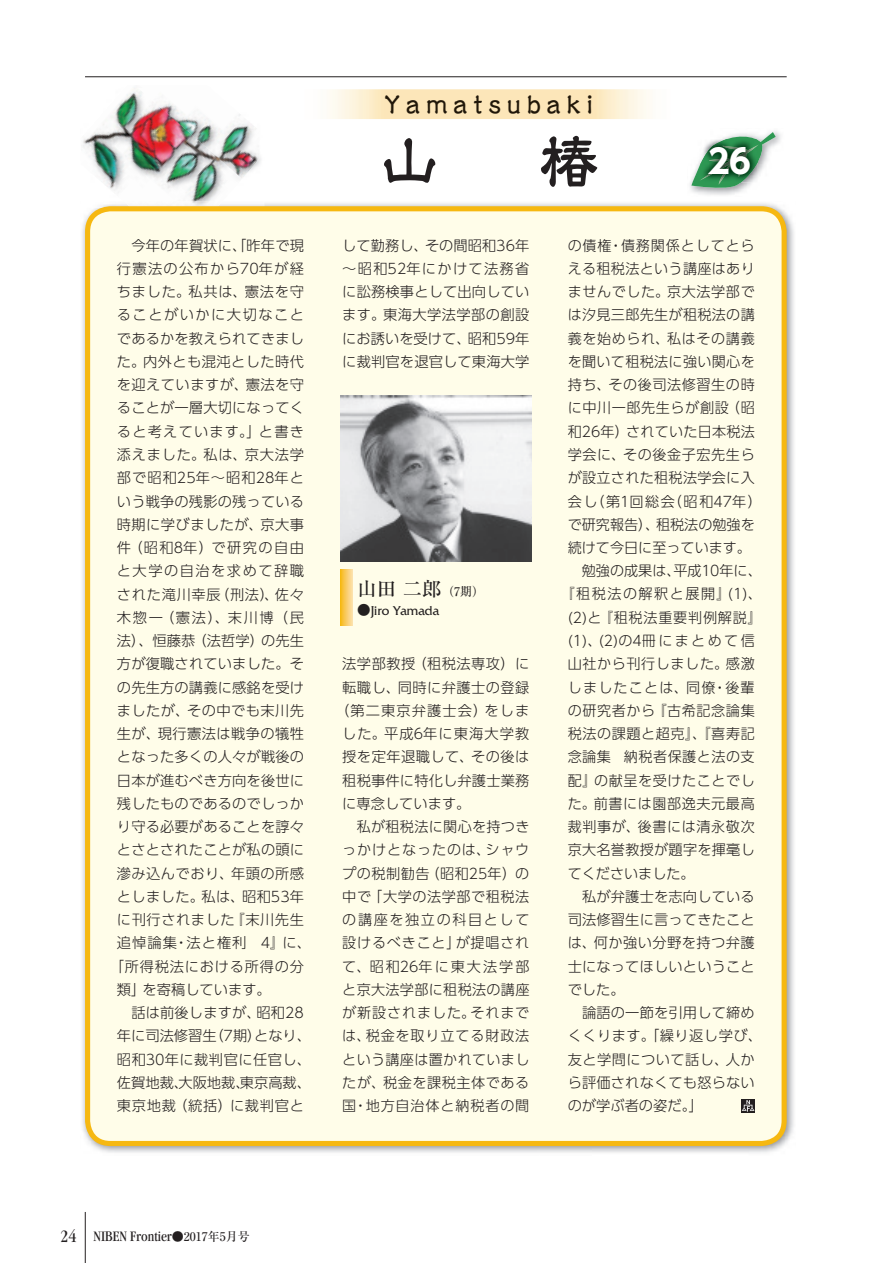
<style>
.page{position:relative;width:893px;height:1263px;background:#fff}
.page>*{position:absolute;margin:0;border:0;box-sizing:border-box;transform-origin:0 0}
.t1{font:60px "Reisho 101 Std Medium 90 pv RKSJ H";color:#231f20}
.t2{font:33px "UD Shin Go Pro Bold 90 pv RKSJ H";color:#fff}
.t3{font:24px "Reisho 101 Std Medium 90 pv RKSJ H";letter-spacing:.2em;color:#201709}
.t4{font:19.5px "Ryumin Pro Medium 90 pv RKSJ H";color:#231f20}
.t5{font:condensed 15px "Garamond";color:#231f20}
.t6{font:14.25px/23.2px "UD Shin Go Pro Light 90 pv RKSJ H";letter-spacing:.03em;color:#231f20;text-align:justify}
.t7{font:14.25px "UD Shin Go Pro Light 90 pv RKSJ H";letter-spacing:.01em;color:#231f20}
.t8{font:14.25px "UD Shin Go Pro Light 90 pv RKSJ H";color:#231f20}
.t9{font:14.25px "UD Shin Go Pro Light 90 pv RKSJ H";letter-spacing:.06em;color:#231f20}
.t10{font:14.25px "UD Shin Go Pro Light 90 pv RKSJ H";letter-spacing:.055em;color:#231f20}
.t11{font:14.25px "UD Shin Go Pro Light 90 pv RKSJ H";letter-spacing:.05em;color:#231f20}
.t12{font:14.25px "UD Shin Go Pro Light 90 pv RKSJ H";letter-spacing:.105em;color:#231f20}
.t13{font:14.25px "UD Shin Go Pro Light 90 pv RKSJ H";letter-spacing:.075em;color:#231f20}
.t14{font:14.25px "UD Shin Go Pro Light 90 pv RKSJ H";letter-spacing:.085em;color:#231f20}
.t15{font:14.25px "UD Shin Go Pro Light 90 pv RKSJ H";letter-spacing:.165em;color:#231f20}
.t16{font:14.25px "UD Shin Go Pro Light 90 pv RKSJ H";letter-spacing:.005em;color:#231f20}
.t17{font:14.25px "UD Shin Go Pro Light 90 pv RKSJ H";letter-spacing:.07em;color:#231f20}
.t18{font:14.25px "UD Shin Go Pro Light 90 pv RKSJ H";letter-spacing:.145em;color:#231f20}
.t19{font:14.25px "UD Shin Go Pro Light 90 pv RKSJ H";letter-spacing:.09em;color:#231f20}
.t20{font:14.25px "UD Shin Go Pro Light 90 pv RKSJ H";letter-spacing:.095em;color:#231f20}
.t21{font:14.25px "UD Shin Go Pro Light 90 pv RKSJ H";letter-spacing:.115em;color:#231f20}
.t22{font:13.5px "Friz Quadrata";color:#231f20}
.s1{font-size:12px}
.s2{font-family:"Futo Go B101 Pro Bold 90 pv RKSJ H"}
.s3{font-size:18px}
.s4{font-family:"Ryumin Pro Medium 90 pv RKSJ H";font-stretch:normal;font-size:12px}
</style>
<div class="page">
<hr style="left:85px;top:1212px;width:1px;height:51px;background:#231f20">
<img style="left:83px;top:88px;width:140px;height:113px">
<img style="left:138px;top:88px;width:121px;height:91px">
<img style="left:82px;top:203px;width:712px;height:950px">
<img style="left:124px;top:201px;width:99px;height:5px">
<div style="left:88px;top:209px;width:696px;height:934px;background:#fffde9;border-radius:23px"></div>
<div style="left:85px;top:206px;width:702px;height:940px;border:5px solid #f6b811;border-radius:23px"></div>
<div style="left:741px;top:1099px;width:14px;height:14px;background:#231f20"></div>
<svg style="left:742px;top:1100px;width:12px;height:12px"></svg>
<img style="left:690px;top:131px;width:91px;height:64px">
<svg style="left:691px;top:132px;width:85px;height:57px"></svg>
<img style="left:701px;top:139px;width:57px;height:6px">
<img style="left:701px;top:145px;width:57px;height:37px">
<div style="left:385px;top:96px;width:207px;height:18px;background:#fce6b9"></div>
<img style="left:340px;top:395px;width:191px;height:166px">
<svg style="left:340px;top:570px;width:13px;height:55px"></svg>
<hr style="left:85px;top:77px;width:702px;height:1px;background:#231f20">
<p class="t7" style="left:117px;top:240px;width:189px">　今年の年賀状に、「昨年で現</p>
<p class="t19" style="left:117px;top:263px;width:189px">行憲法の公布から70年が経</p>
<p class="t10" style="left:117px;top:286px;width:189px">ちました。私共は、憲法を守</p>
<p class="t12" style="left:117px;top:310px;width:189px">ることがいかに大切なこと</p>
<p class="t7" style="left:117px;top:333px;width:189px">であるかを教えられてきまし</p>
<p class="t6" style="left:117px;top:352px;width:189px">た。内外とも混沌とした時代</p>
<p class="t6" style="left:117px;top:375px;width:189px">を迎えていますが、憲法を守</p>
<p class="t7" style="left:117px;top:403px;width:189px">ることが一層大切になってく</p>
<p class="t14" style="left:117px;top:426px;width:189px">ると考えています。」と書き</p>
<p class="t10" style="left:117px;top:449px;width:189px">添えました。私は、京大法学</p>
<p class="t8" style="left:117px;top:472px;width:189px">部で昭和25年～昭和28年と</p>
<p class="t7" style="left:117px;top:496px;width:189px">いう戦争の残影の残っている</p>
<p class="t6" style="left:117px;top:515px;width:189px">時期に学びましたが、京大事</p>
<p class="t20" style="left:117px;top:542px;width:189px">件（昭和8年）で研究の自由</p>
<p class="t12" style="left:117px;top:566px;width:189px">と大学の自治を求めて辞職</p>
<p class="t11" style="left:117px;top:589px;width:189px">された滝川幸辰（刑法）、佐々</p>
<p class="t6" style="left:117px;top:608px;width:189px">木惣一（憲法）、末川博（民</p>
<p class="t16" style="left:117px;top:635px;width:189px">法）、恒藤恭（法哲学）の先生</p>
<p class="t7" style="left:117px;top:659px;width:189px">方が復職されていました。そ</p>
<p class="t7" style="left:117px;top:682px;width:189px">の先生方の講義に感銘を受け</p>
<p class="t6" style="left:117px;top:701px;width:189px">ましたが、その中でも末川先</p>
<p class="t6" style="left:117px;top:724px;width:189px">生が、現行憲法は戦争の犠牲</p>
<p class="t7" style="left:117px;top:752px;width:189px">となった多くの人々が戦後の</p>
<p class="t7" style="left:117px;top:775px;width:189px">日本が進むべき方向を後世に</p>
<p class="t7" style="left:117px;top:798px;width:189px">残したものであるのでしっか</p>
<p class="t7" style="left:117px;top:821px;width:189px">り守る必要があることを諄々</p>
<p class="t7" style="left:117px;top:845px;width:189px">とさとされたことが私の頭に</p>
<p class="t6" style="left:117px;top:864px;width:189px">滲み込んでおり、年頭の所感</p>
<p class="t6" style="left:117px;top:887px;width:189px">としました。私は、昭和53年</p>
<p class="t6" style="left:117px;top:910px;width:189px">に刊行されました『末川先生</p>
<p class="t17" style="left:117px;top:938px;width:196px">追悼論集・法と権利　4』に、</p>
<p class="t11" style="left:110px;top:961px;width:196px">「所得税法における所得の分</p>
<p class="t8" style="left:117px;top:984px;width:155px">類」を寄稿しています。</p>
<p class="t7" style="left:117px;top:1007px;width:189px">　話は前後しますが、昭和28</p>
<p class="t8" style="left:117px;top:1031px;width:196px">年に司法修習生（7期）となり、</p>
<p class="t6" style="left:117px;top:1050px;width:196px">昭和30年に裁判官に任官し、</p>
<p class="t8" style="left:117px;top:1077px;width:196px">佐賀地裁、大阪地裁、東京高裁、</p>
<p class="t11" style="left:117px;top:1100px;width:189px">東京地裁（統括）に裁判官と</p>
<h3 class="t3" style="left:384px;top:95px;width:211px">Yamatsubaki</h3>
<h1 class="t1" style="left:379px;top:139px;width:221px">山　 椿</h1>
<h2 class="t2" style="left:708px;top:149px;width:45px">26</h2>
<p class="t6" style="left:342px;top:236px;width:189px">して勤務し、その間昭和36年～昭和52年にかけて法務省に訟務検事として出向しています。東海大学法学部の創設にお誘いを受けて、昭和59年に裁判官を退官して東海大学</p>
<h3 class="t4" style="left:357px;top:581px;width:128px">山田 二郎 <span class="s1">（7期）</span></h3>
<p class="t22" style="left:357px;top:603px;width:84px"><span class="s2">●</span>Jiro Yamada</p>
<p class="t6" style="left:342px;top:654px;width:189px">法学部教授（租税法専攻）に</p>
<p class="t6" style="left:342px;top:677px;width:189px">転職し、同時に弁護士の登録</p>
<p class="t13" style="left:335px;top:705px;width:196px">（第二東京弁護士会）をしま</p>
<p class="t13" style="left:342px;top:728px;width:189px">した。平成6年に東海大学教</p>
<p class="t6" style="left:342px;top:747px;width:189px">授を定年退職して、その後は</p>
<p class="t7" style="left:342px;top:775px;width:189px">租税事件に特化し弁護士業務</p>
<p class="t8" style="left:342px;top:798px;width:130px">に専念しています。</p>
<p class="t6" style="left:342px;top:817px;width:189px">　私が租税法に関心を持つき</p>
<p class="t9" style="left:342px;top:844px;width:189px">っかけとなったのは、シャウ</p>
<p class="t6" style="left:342px;top:863px;width:189px">プの税制勧告（昭和25年）の</p>
<p class="t6" style="left:342px;top:887px;width:189px">中で「大学の法学部で租税法</p>
<p class="t21" style="left:342px;top:914px;width:189px">の講座を独立の科目として</p>
<p class="t10" style="left:342px;top:937px;width:189px">設けるべきこと」が提唱され</p>
<p class="t18" style="left:342px;top:961px;width:189px">て、昭和26年に東大法学部</p>
<p class="t6" style="left:342px;top:980px;width:189px">と京大法学部に租税法の講座</p>
<p class="t9" style="left:342px;top:1007px;width:189px">が新設されました。それまで</p>
<p class="t9" style="left:342px;top:1030px;width:189px">は、税金を取り立てる財政法</p>
<p class="t6" style="left:342px;top:1049px;width:189px">という講座は置かれていまし</p>
<p class="t6" style="left:342px;top:1073px;width:189px">たが、税金を課税主体である</p>
<p class="t9" style="left:342px;top:1100px;width:189px">国・地方自治体と納税者の間</p>
<p class="t9" style="left:568px;top:240px;width:189px">の債権・債務関係としてとら</p>
<p class="t6" style="left:568px;top:259px;width:189px">える租税法という講座はあり</p>
<p class="t6" style="left:568px;top:282px;width:189px">ませんでした。京大法学部で</p>
<p class="t6" style="left:568px;top:305px;width:189px">は汐見三郎先生が租税法の講</p>
<p class="t6" style="left:568px;top:329px;width:189px">義を始められ、私はその講義</p>
<p class="t6" style="left:568px;top:352px;width:189px">を聞いて租税法に強い関心を</p>
<p class="t6" style="left:568px;top:375px;width:189px">持ち、その後司法修習生の時</p>
<p class="t6" style="left:568px;top:398px;width:189px">に中川一郎先生らが創設（昭</p>
<p class="t6" style="left:568px;top:422px;width:189px">和26年）されていた日本税法</p>
<p class="t6" style="left:568px;top:445px;width:189px">学会に、その後金子宏先生ら</p>
<p class="t6" style="left:568px;top:468px;width:189px">が設立された租税法学会に入</p>
<p class="t8" style="left:568px;top:496px;width:196px">会し（第1回総会（昭和47年）</p>
<p class="t8" style="left:568px;top:519px;width:189px">で研究報告）、租税法の勉強を</p>
<p class="t8" style="left:568px;top:542px;width:185px">続けて今日に至っています。</p>
<p class="t8" style="left:568px;top:566px;width:196px">　勉強の成果は、平成10年に、</p>
<p class="t12" style="left:561px;top:589px;width:203px">『租税法の解釈と展開』(1)、</p>
<p class="t10" style="left:568px;top:612px;width:196px">(2)と『租税法重要判例解説』</p>
<p class="t15" style="left:568px;top:635px;width:189px">(1)、(2)の4冊にまとめて信</p>
<p class="t6" style="left:568px;top:654px;width:189px">山社から刊行しました。感激</p>
<p class="t14" style="left:568px;top:682px;width:189px">しましたことは、同僚・後輩</p>
<p class="t6" style="left:568px;top:701px;width:189px">の研究者から『古希記念論集</p>
<p class="t6" style="left:568px;top:724px;width:189px">税法の課題と超克』、『喜寿記</p>
<p class="t6" style="left:568px;top:747px;width:189px">念論集 納税者保護と法の支</p>
<p class="t6" style="left:568px;top:770px;width:189px">配』の献呈を受けたことでし</p>
<p class="t6" style="left:568px;top:794px;width:189px">た。前書には園部逸夫元最高</p>
<p class="t6" style="left:568px;top:817px;width:189px">裁判事が、後書には清永敬次</p>
<p class="t6" style="left:568px;top:840px;width:189px">京大名誉教授が題字を揮毫し</p>
<p class="t8" style="left:568px;top:868px;width:128px">てくださいました。</p>
<p class="t7" style="left:568px;top:891px;width:189px">　私が弁護士を志向している</p>
<p class="t7" style="left:568px;top:914px;width:189px">司法修習生に言ってきたこと</p>
<p class="t6" style="left:568px;top:933px;width:189px">は、何か強い分野を持つ弁護</p>
<p class="t7" style="left:568px;top:961px;width:189px">士になってほしいということ</p>
<p class="t6" style="left:568px;top:980px;width:58px">でした。</p>
<p class="t7" style="left:568px;top:1007px;width:189px">　論語の一節を引用して締め</p>
<p class="t6" style="left:568px;top:1026px;width:196px">くくります。「繰り返し学び、</p>
<p class="t6" style="left:568px;top:1049px;width:189px">友と学問について話し、人か</p>
<p class="t7" style="left:568px;top:1077px;width:189px">ら評価されなくても怒らない</p>
<p class="t8" style="left:568px;top:1100px;width:137px">のが学ぶ者の姿だ。」</p>
<p class="t5" style="left:61px;top:1228px;width:191px"><span class="s3">24</span> NIBEN Frontier<span class="s4">●2017年5月号</span></p>
</div>
